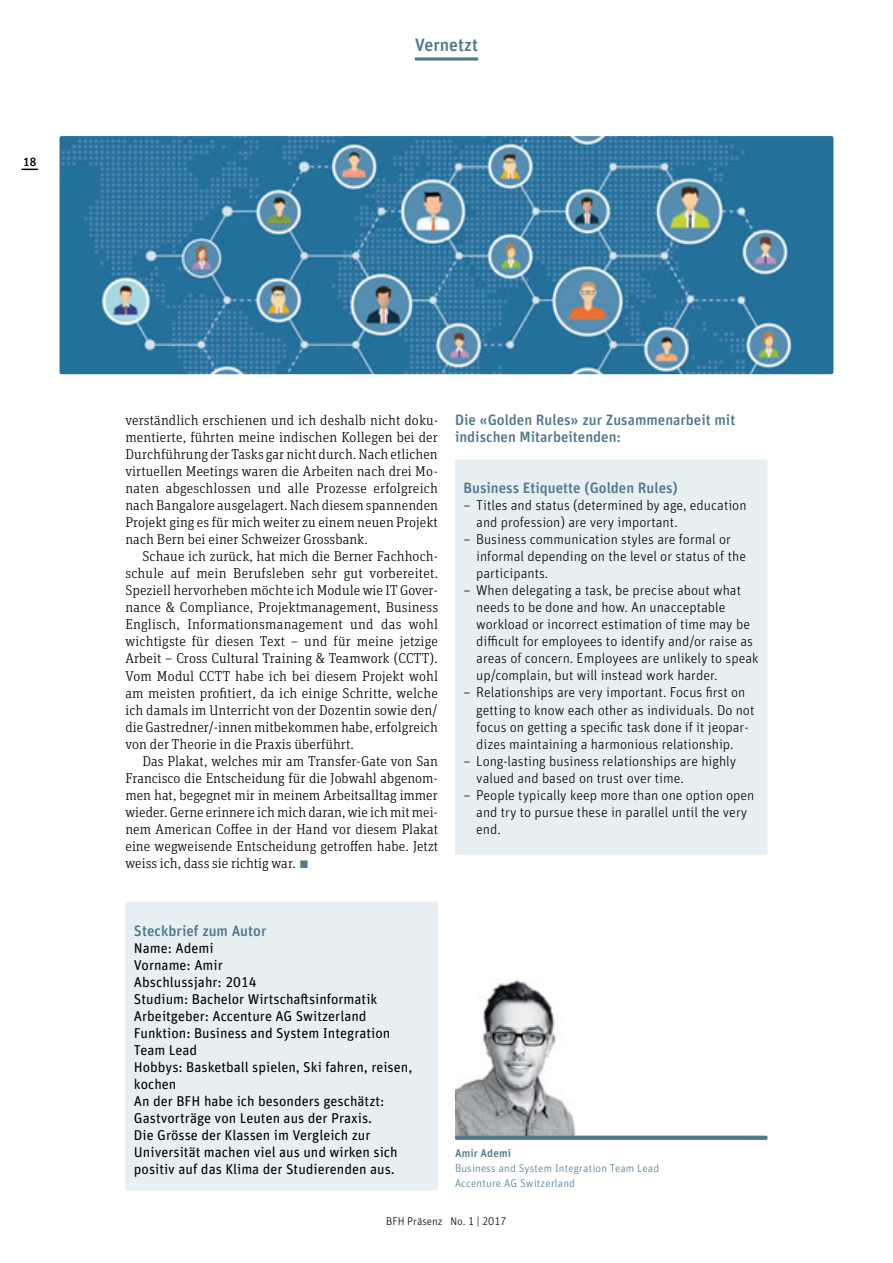
<style>
.page{position:relative;width:893px;height:1263px;background:#fff}
.page>*{position:absolute;margin:0;border:0;box-sizing:border-box;transform-origin:0 0}
.t1{font:500 18px "Unit Rounded Pro";letter-spacing:-.005em;color:#50798a}
.t2{font:500 15px/17px "Unit Rounded Pro";color:#50798a}
.t3{font:300 14.25px/17px "Unit Slab Pro";letter-spacing:.005em;color:#000;text-align:justify}
.t4{font:300 14.25px/17px "Unit Rounded Pro";color:#000}
.t5{font:14.25px/17px "Unit Rounded Pro";color:#000}
.t6{font:500 12px "Unit Rounded Pro";color:#000}
.t7{font:300 11.25px/15px "Unit Rounded Pro";letter-spacing:.015em;color:#50798a}
.t8{font:300 11.25px "Unit Rounded Pro";color:#000}
.t9{font:500 11.25px "Unit Rounded Pro";letter-spacing:.015em;color:#50798a}
.s1{font-family:"Unit Rounded Pro";font-size:21px;color:#50798a}
</style>
<div class="page">
<svg style="left:22px;top:169px;width:16px;height:1px"></svg>
<div style="left:125px;top:901px;width:313px;height:290px;background:#e7eff3;border-radius:2px"></div>
<svg style="left:415px;top:57px;width:63px;height:4px"></svg>
<img style="left:60px;top:136px;width:773px;height:238px">
<img style="left:455px;top:980px;width:121px;height:155px">
<div style="left:455px;top:1135px;width:312px;height:5px;background:#50798a;border-radius:2px"></div>
<div style="left:455px;top:459px;width:312px;height:396px;background:#e7eff3;border-radius:2px"></div>
<p class="t6" style="left:23px;top:153px;width:15px">18</p>
<p class="t1" style="left:415px;top:32px;width:65px">Vernetzt</p>
<p class="t3" style="left:125px;top:411px;width:314px">verständlich erschienen und ich deshalb nicht doku&shy;mentierte, führten meine indischen Kollegen bei der Durchführung der Tasks gar nicht durch. Nach etlichen virtuellen Meetings waren die Arbeiten nach drei Mo&shy;naten abgeschlossen und alle Prozesse erfolgreich nach Bangalore ausgelagert. Nach diesem spannenden Projekt ging es für mich weiter zu einem neuen Projekt nach Bern bei einer Schweizer Grossbank.</p>
<p class="t3" style="left:125px;top:547px;width:314px;text-indent:17px">Schaue ich zurück, hat mich die Berner Fachhoch&shy;schule auf mein Berufsleben sehr gut vorbereitet.<br>Speziell hervorheben möchte ich Module wie IT Gover&shy;nance &amp; Compliance, Projektmanagement, Business Englisch, Informationsmanagement und das wohl wichtigste für diesen Text – und für meine jetzige Arbeit – Cross Cultural Training &amp; Teamwork (CCTT).<br>Vom Modul CCTT habe ich bei diesem Projekt wohl am meisten profitiert, da ich einige Schritte, welche ich damals im Unterricht von der Dozentin sowie den/ die Gastredner/-innen mitbekommen habe, erfolgreich von der Theorie in die Praxis überführt.</p>
<p class="t3" style="left:125px;top:752px;width:314px;text-indent:17px">Das Plakat, welches mir am Transfer-Gate von San Francisco die Entscheidung für die Jobwahl abgenom&shy;men hat, begegnet mir in meinem Arbeitsalltag immer wieder. Gerne erinnere ich mich daran, wie ich mit mei&shy;nem American Coffee in der Hand vor diesem Plakat eine wegweisende Entscheidung getroffen habe. Jetzt weiss ich, dass sie richtig war. <span class="s1">▪</span></p>
<p class="t2" style="left:455px;top:411px;width:282px">Die «Golden Rules» zur Zusammenarbeit mit indischen Mitarbeitenden:</p>
<p class="t2" style="left:463px;top:479px;width:216px">Business Etiquette (Golden Rules)</p>
<p class="t4" style="left:476px;top:497px;width:272px;text-indent:-13px">– Titles and status (determined by age, education and profession) are very important.</p>
<p class="t4" style="left:476px;top:531px;width:271px;text-indent:-13px">– Business communication styles are formal or informal depending on the level or status of the participants.</p>
<p class="t4" style="left:476px;top:582px;width:284px;text-indent:-13px">– When delegating a task, be precise about what needs to be done and how. An unacceptable workload or incorrect estimation of time may be difficult for employees to identify and/or raise as areas of concern. Employees are unlikely to speak up/complain, but will instead work harder.</p>
<p class="t4" style="left:476px;top:684px;width:280px;text-indent:-13px">– Relationships are very important. Focus first on getting to know each other as individuals. Do not focus on getting a specific task done if it jeopar&shy;dizes maintaining a harmonious relationship.</p>
<p class="t4" style="left:476px;top:752px;width:261px;text-indent:-13px">– Long-lasting business relationships are highly valued and based on trust over time.</p>
<p class="t4" style="left:476px;top:786px;width:280px;text-indent:-13px">– People typically keep more than one option open and try to pursue these in parallel until the very end.</p>
<p class="t2" style="left:134px;top:921px;width:134px">Steckbrief zum Autor</p>
<p class="t5" style="left:134px;top:938px;width:280px">Name: Ademi<br>Vorname: Amir<br>Abschlussjahr: 2014<br>Studium: Bachelor Wirtschaftsinformatik<br>Arbeitgeber: Accenture AG Switzerland<br>Funktion: Business and System Integration<br>Team Lead<br>Hobbys: Basketball spielen, Ski fahren, reisen, kochen<br>An der BFH habe ich besonders geschätzt:<br>Gastvorträge von Leuten aus der Praxis.<br>Die Grösse der Klassen im Vergleich zur<br>Universität machen viel aus und wirken sich positiv auf das Klima der Studierenden aus.</p>
<p class="t9" style="left:455px;top:1145px;width:58px">Amir Ademi</p>
<p class="t7" style="left:455px;top:1160px;width:206px">Business and System Integration Team Lead<br>Accenture AG Switzerland</p>
<p class="t8" style="left:386px;top:1213px;width:122px">BFH Präsenz No. 1 | 2017</p>
</div>
